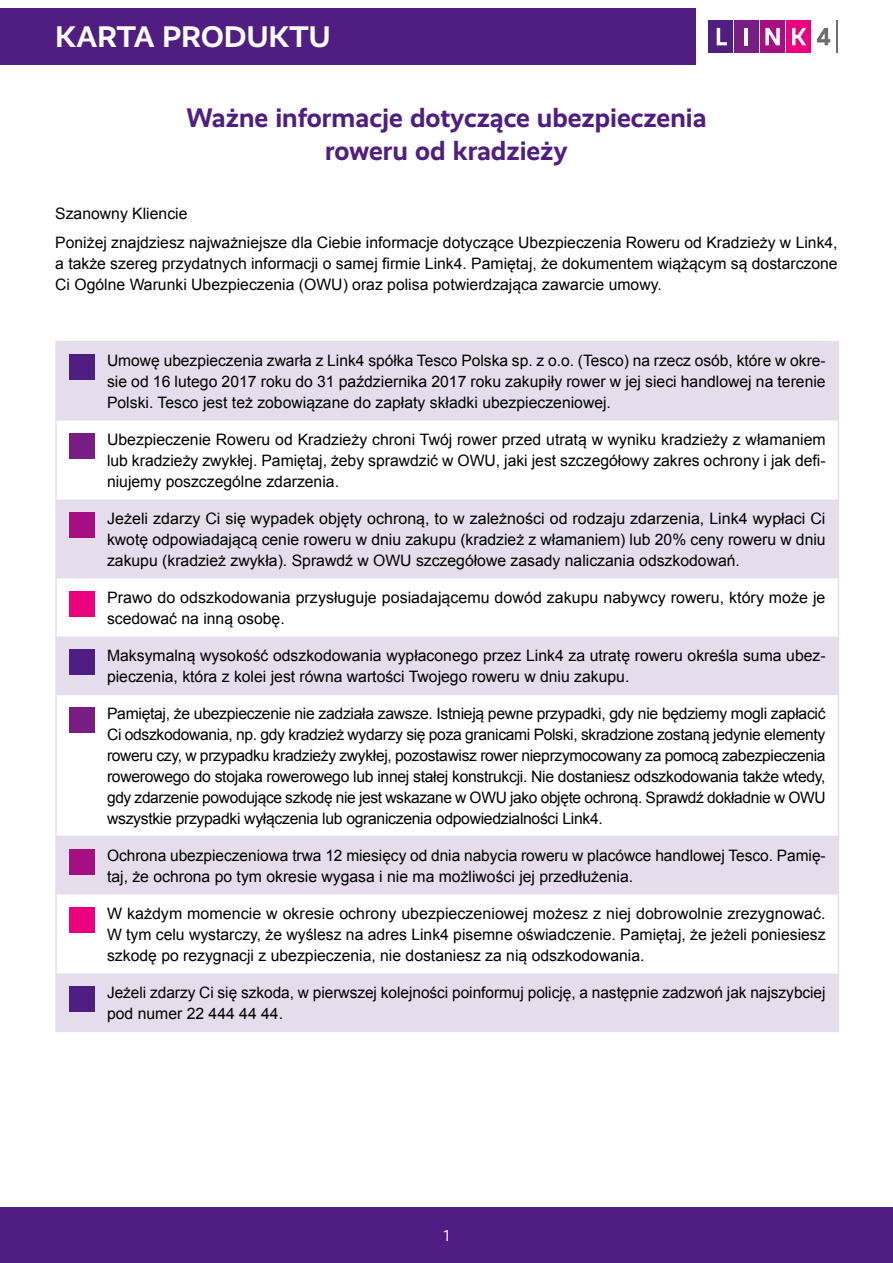
<style>
.page{position:relative;width:893px;height:1263px;background:#fff}
.page>*{position:absolute;margin:0;border:0;box-sizing:border-box;transform-origin:0 0}
.t1{font:700 30px "Link 4 Realist";letter-spacing:.01em;color:#fff}
.tytul{font:700 27px/32.4px "Link 4 Realist";color:#501e82;text-align:center}
.tekst{font:15.75px/21px "Arial";color:#000;text-align:justify}
.tekst-2{font:15.75px "Link 4 Realist";color:#fff}
</style>
<div class="page">
<div style="left:0;top:1208px;width:893px;height:55px;background:#501e82"></div>
<svg style="left:57px;top:342px;width:781px;height:689px"></svg>
<hr style="left:55px;top:341px;width:52px;height:1px;background:#e5ddec">
<hr style="left:55px;top:342px;width:2px;height:78px;background:#e5ddec">
<hr style="left:107px;top:341px;width:732px;height:1px;background:#e5ddec">
<hr style="left:838px;top:342px;width:1px;height:78px;background:#e5ddec">
<hr style="left:55px;top:420px;width:2px;height:79px;background:#e5ddec">
<hr style="left:838px;top:420px;width:1px;height:79px;background:#e5ddec">
<hr style="left:55px;top:499px;width:2px;height:79px;background:#e5ddec">
<hr style="left:838px;top:499px;width:1px;height:79px;background:#e5ddec">
<hr style="left:55px;top:578px;width:2px;height:58px;background:#e5ddec">
<hr style="left:838px;top:578px;width:1px;height:58px;background:#e5ddec">
<hr style="left:55px;top:636px;width:2px;height:58px;background:#e5ddec">
<hr style="left:838px;top:636px;width:1px;height:58px;background:#e5ddec">
<hr style="left:55px;top:837px;width:2px;height:57px;background:#e5ddec">
<hr style="left:838px;top:837px;width:1px;height:57px;background:#e5ddec">
<hr style="left:55px;top:894px;width:2px;height:79px;background:#e5ddec">
<hr style="left:838px;top:894px;width:1px;height:79px;background:#e5ddec">
<hr style="left:55px;top:973px;width:2px;height:58px;background:#e5ddec">
<hr style="left:838px;top:973px;width:1px;height:58px;background:#e5ddec">
<hr style="left:55px;top:694px;width:52px;height:1px;background:#e5ddec">
<hr style="left:55px;top:695px;width:2px;height:141px;background:#e5ddec">
<hr style="left:107px;top:694px;width:732px;height:1px;background:#e5ddec">
<hr style="left:838px;top:695px;width:1px;height:141px;background:#e5ddec">
<hr style="left:55px;top:836px;width:52px;height:1px;background:#e5ddec">
<hr style="left:107px;top:836px;width:732px;height:1px;background:#e5ddec">
<hr style="left:55px;top:1031px;width:52px;height:1px;background:#e5ddec">
<hr style="left:107px;top:1031px;width:732px;height:1px;background:#e5ddec">
<div style="left:69px;top:354px;width:25px;height:26px;background:#501e82"></div>
<div style="left:69px;top:433px;width:25px;height:26px;background:#781e82"></div>
<div style="left:69px;top:512px;width:25px;height:26px;background:#a50f82"></div>
<div style="left:69px;top:591px;width:25px;height:26px;background:#eb007d"></div>
<div style="left:69px;top:649px;width:25px;height:26px;background:#501e82"></div>
<div style="left:69px;top:707px;width:25px;height:26px;background:#781e82"></div>
<div style="left:69px;top:849px;width:25px;height:26px;background:#a50f82"></div>
<div style="left:69px;top:907px;width:25px;height:26px;background:#eb007d"></div>
<div style="left:69px;top:986px;width:25px;height:26px;background:#501e82"></div>
<div style="left:0;top:8px;width:696px;height:57px;background:#501e82"></div>
<div style="left:760px;top:21px;width:25px;height:32px;background:#a50f82"></div>
<svg style="left:765px;top:28px;width:15px;height:17px"></svg>
<div style="left:786px;top:21px;width:25px;height:32px;background:#eb007d"></div>
<svg style="left:792px;top:28px;width:14px;height:17px"></svg>
<div style="left:734px;top:21px;width:25px;height:32px;background:#781e82"></div>
<hr style="left:745px;top:28px;width:3px;height:17px;background:#fff">
<div style="left:708px;top:21px;width:25px;height:32px;background:#501e82"></div>
<svg style="left:717px;top:28px;width:10px;height:17px"></svg>
<hr style="left:836px;top:21px;width:1px;height:32px;background:#6e6e6e">
<svg style="left:817px;top:28px;width:13px;height:17px"></svg>
<h1 class="t1" style="left:55px;top:19px;width:277px">KARTA PRODUKTU</h1>
<p class="tytul" style="left:186px;top:102px;width:522px">Ważne informacje dotyczące ubezpieczenia roweru od kradzieży</p>
<p class="tekst" style="left:55px;top:203px;width:134px">Szanowny Kliencie</p>
<p class="tekst" style="left:55px;top:232px;width:784px">Poniżej znajdziesz najważniejsze dla Ciebie informacje dotyczące Ubezpieczenia Roweru od Kradzieży w Link4, a także szereg przydatnych informacji o samej firmie Link4. Pamiętaj, że dokumentem wiążącym są dostarczone Ci Ogólne Warunki Ubezpieczenia (OWU) oraz polisa potwierdzająca zawarcie umowy.</p>
<p class="tekst" style="left:107px;top:350px;width:720px">Umowę ubezpieczenia zwarła z Link4 spółka Tesco Polska sp. z o.o. (Tesco) na rzecz osób, które w okre&shy;sie od 16 lutego 2017 roku do 31 października 2017 roku zakupiły rower w jej sieci handlowej na terenie Polski. Tesco jest też zobowiązane do zapłaty składki ubezpieczeniowej.</p>
<p class="tekst" style="left:107px;top:429px;width:720px">Ubezpieczenie Roweru od Kradzieży chroni Twój rower przed utratą w wyniku kradzieży z włamaniem lub kradzieży zwykłej. Pamiętaj, żeby sprawdzić w OWU, jaki jest szczegółowy zakres ochrony i jak defi&shy;niujemy poszczególne zdarzenia.</p>
<p class="tekst" style="left:107px;top:508px;width:720px">Jeżeli zdarzy Ci się wypadek objęty ochroną, to w zależności od rodzaju zdarzenia, Link4 wypłaci Ci kwotę odpowiadającą cenie roweru w dniu zakupu (kradzież z włamaniem) lub 20% ceny roweru w dniu zakupu (kradzież zwykła). Sprawdź w OWU szczegółowe zasady naliczania odszkodowań.</p>
<p class="tekst" style="left:107px;top:587px;width:720px">Prawo do odszkodowania przysługuje posiadającemu dowód zakupu nabywcy roweru, który może je scedować na inną osobę.</p>
<p class="tekst" style="left:107px;top:645px;width:720px">Maksymalną wysokość odszkodowania wypłaconego przez Link4 za utratę roweru określa suma ubez&shy;pieczenia, która z kolei jest równa wartości Twojego roweru w dniu zakupu.</p>
<p class="tekst" style="left:107px;top:703px;width:720px">Pamiętaj, że ubezpieczenie nie zadziała zawsze. Istnieją pewne przypadki, gdy nie będziemy mogli zapłacić Ci odszkodowania, np. gdy kradzież wydarzy się poza granicami Polski, skradzione zostaną jedynie elementy roweru czy, w przypadku kradzieży zwykłej, pozostawisz rower nieprzymocowany za pomocą zabezpieczenia rowerowego do stojaka rowerowego lub innej stałej konstrukcji. Nie dostaniesz odszkodowania także wtedy, gdy zdarzenie powodujące szkodę nie jest wskazane w OWU jako objęte ochroną. Sprawdź dokładnie w OWU wszystkie przypadki wyłączenia lub ograniczenia odpowiedzialności Link4.</p>
<p class="tekst" style="left:107px;top:845px;width:720px">Ochrona ubezpieczeniowa trwa 12 miesięcy od dnia nabycia roweru w placówce handlowej Tesco. Pamię&shy;taj, że ochrona po tym okresie wygasa i nie ma możliwości jej przedłużenia.</p>
<p class="tekst" style="left:107px;top:903px;width:720px">W każdym momencie w okresie ochrony ubezpieczeniowej możesz z niej dobrowolnie zrezygnować.<br>W tym celu wystarczy, że wyślesz na adres Link4 pisemne oświadczenie. Pamiętaj, że jeżeli poniesiesz szkodę po rezygnacji z ubezpieczenia, nie dostaniesz za nią odszkodowania.</p>
<p class="tekst" style="left:107px;top:982px;width:720px">Jeżeli zdarzy Ci się szkoda, w pierwszej kolejności poinformuj policję, a następnie zadzwoń jak najszybciej pod numer 22 444 44 44.</p>
<p class="tekst-2" style="left:444px;top:1227px;width:7px">1</p>
</div>
